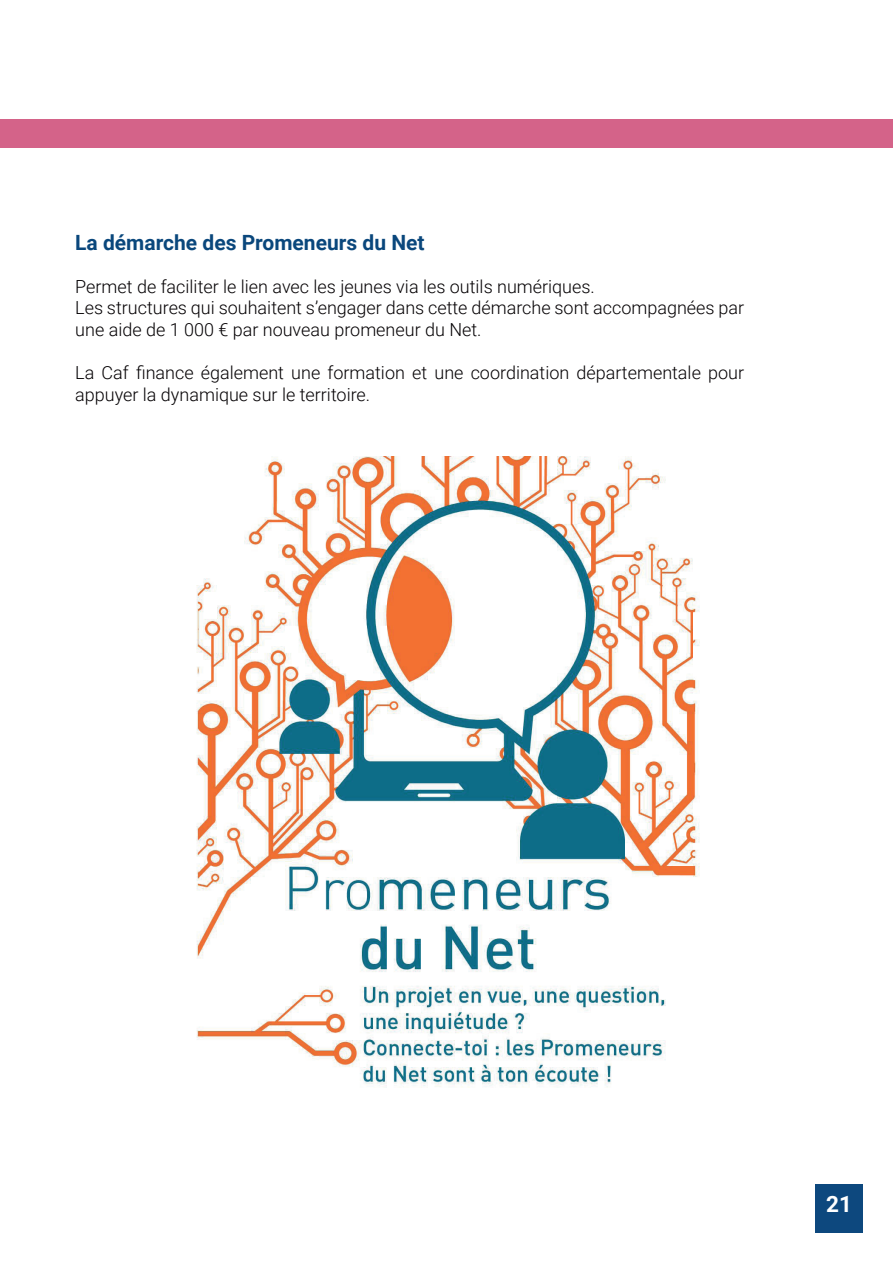
<style>
.page{position:relative;width:893px;height:1263px;background:#fff}
.page>*{position:absolute;margin:0;border:0;box-sizing:border-box;transform-origin:0 0}
.t1{font:700 22.5px "Roboto";color:#fff}
.t2{font:700 21px "Roboto";color:#0a477c}
.t3{font:300 18px/21.6px "Roboto";color:#040003}
</style>
<div class="page">
<div style="left:1px;top:119px;width:892px;height:28px;background:#d46389"></div>
<div style="left:815px;top:1185px;width:48px;height:48px;background:#0d487e"></div>
<img style="left:196px;top:457px;width:504px;height:631px">
<p class="t2" style="left:75px;top:227px;width:351px">La démarche des Promeneurs du Net</p>
<p class="t3" style="left:75px;top:275px;width:670px">Permet de faciliter le lien avec les jeunes via les outils numériques.<br>Les structures qui souhaitent s’engager dans cette démarche sont accompagnées par une aide de 1 000 € par nouveau promeneur du Net.</p>
<p class="t3" style="left:75px;top:361px;width:670px">La Caf finance également une formation et une coordination départementale pour appuyer la dynamique sur le territoire.</p>
<p class="t1" style="left:826px;top:1188px;width:27px">21</p>
</div>
